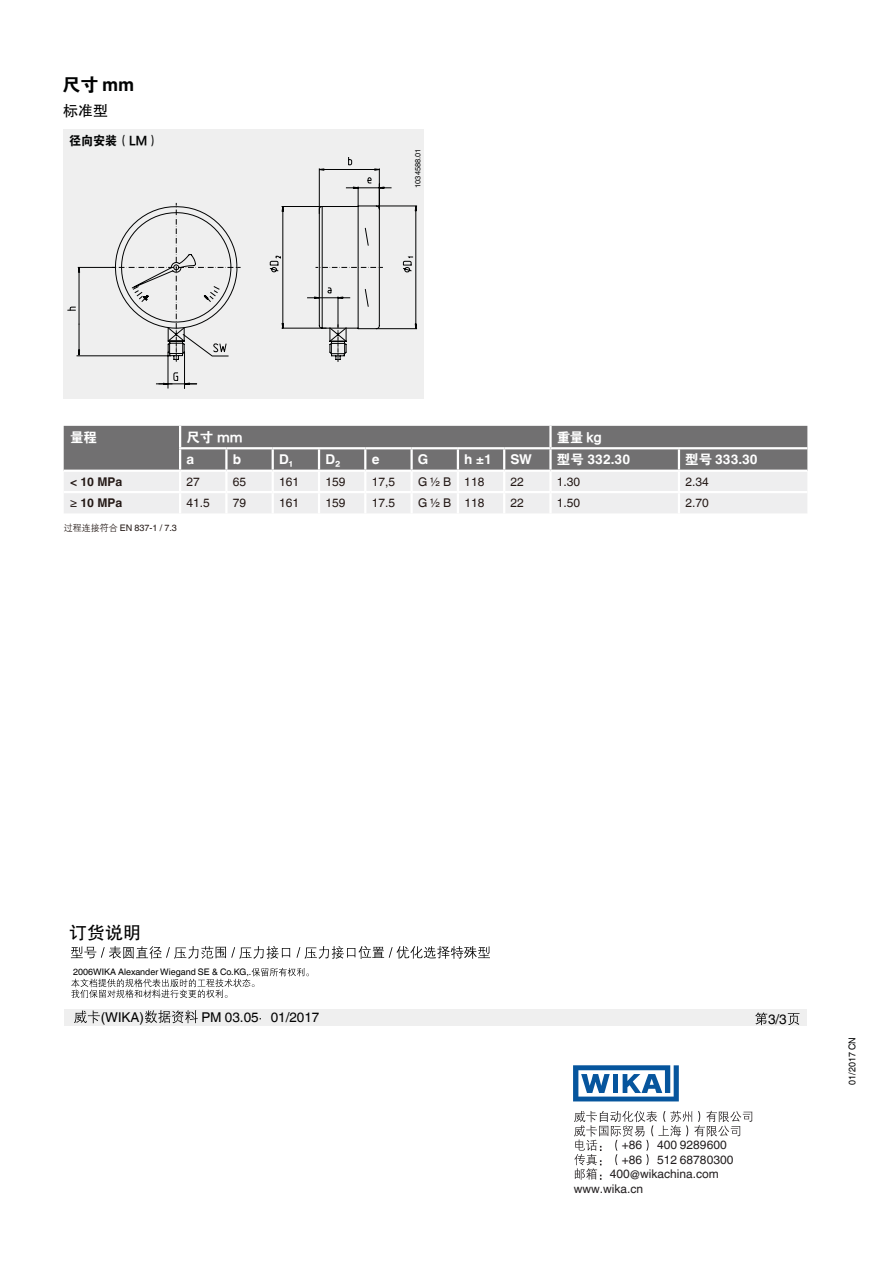
<style>
.page{position:relative;width:893px;height:1263px;background:#fff}
.page>*{position:absolute;margin:0;border:0;box-sizing:border-box;transform-origin:0 0}
.t1{font:18px "FZDHTJW GB1 0";color:#010202}
.t2{font:18px "FZHTJW GB1 0";color:#000}
.t3{font:15px "FZHTJW GB1 0";color:#000}
.t4{font:700 13.5px "Helvetica World";color:#fff}
.t5{font:13.5px "Helvetica World";color:#000}
.t6{font:13.5px "FZDHTJW GB1 0";color:#fff}
.t7{font:12.6px "FZDHTJW GB1 0";color:#010202;scale:.95 1}
.t8{font:12px "Helvetica World";color:#231815}
.t9{font:12px "Helvetica World";color:#221e1f}
.t10{font:700 12px "Helvetica World";color:#231815}
.t11{font:9.45px "Helvetica World";color:#010202;scale:.95 1}
.t12{font:9px "Helvetica World";color:#000}
.t13{font:9px "Helvetica World";color:#231815}
.t14{font:7.5px "Helvetica World";letter-spacing:-.005em;color:#010202}
.s1{font-family:"Helvetica World";font-weight:700}
.s2{font-family:"FZDHTJW GB1 0";font-weight:400}
.s3{font-weight:400}
.s4{font-family:"FZZDXJW GB1 0"}
.s5{font-size:12px;color:#010202}
</style>
<div class="page">
<div style="left:64px;top:1009px;width:743px;height:17px;background:#efefef"></div>
<div style="left:63px;top:129px;width:360px;height:270px;background:#efefef"></div>
<svg style="left:156px;top:168px;width:261px;height:221px"></svg>
<svg style="left:156px;top:177px;width:256px;height:134px"></svg>
<svg style="left:348px;top:157px;width:4px;height:8px"></svg>
<svg style="left:68px;top:203px;width:315px;height:181px"></svg>
<svg style="left:71px;top:968px;width:238px;height:30px"></svg>
<svg style="left:573px;top:1065px;width:106px;height:36px"></svg>
<svg style="left:574px;top:1111px;width:178px;height:69px"></svg>
<svg style="left:71px;top:946px;width:419px;height:13px"></svg>
<svg style="left:74px;top:1011px;width:26px;height:12px"></svg>
<svg style="left:145px;top:1010px;width:53px;height:13px"></svg>
<svg style="left:755px;top:1013px;width:12px;height:12px"></svg>
<svg style="left:788px;top:1013px;width:11px;height:12px"></svg>
<svg style="left:64px;top:426px;width:743px;height:87px;background:#b0afb0"></svg>
<hr style="left:64px;top:491px;width:116px;height:2px;background:#fff">
<hr style="left:180px;top:491px;width:46px;height:2px;background:#fff">
<hr style="left:179px;top:493px;width:2px;height:20px;background:#fff">
<hr style="left:226px;top:491px;width:47px;height:2px;background:#fff">
<hr style="left:225px;top:493px;width:3px;height:20px;background:#fff">
<hr style="left:272px;top:493px;width:2px;height:20px;background:#fff">
<hr style="left:318px;top:493px;width:2px;height:20px;background:#fff">
<hr style="left:364px;top:493px;width:2px;height:20px;background:#fff">
<hr style="left:410px;top:493px;width:3px;height:20px;background:#fff">
<hr style="left:457px;top:493px;width:2px;height:20px;background:#fff">
<hr style="left:503px;top:493px;width:2px;height:20px;background:#fff">
<hr style="left:550px;top:491px;width:129px;height:2px;background:#fff">
<hr style="left:549px;top:493px;width:3px;height:20px;background:#fff">
<hr style="left:679px;top:491px;width:128px;height:2px;background:#fff">
<hr style="left:678px;top:493px;width:2px;height:20px;background:#fff">
<hr style="left:180px;top:470px;width:46px;height:2px;background:#fff">
<hr style="left:226px;top:470px;width:47px;height:2px;background:#fff">
<hr style="left:273px;top:470px;width:46px;height:2px;background:#fff">
<hr style="left:319px;top:470px;width:46px;height:2px;background:#fff">
<hr style="left:365px;top:470px;width:47px;height:2px;background:#fff">
<hr style="left:412px;top:470px;width:46px;height:2px;background:#fff">
<hr style="left:458px;top:470px;width:46px;height:2px;background:#fff">
<hr style="left:504px;top:470px;width:46px;height:2px;background:#fff">
<hr style="left:273px;top:491px;width:46px;height:2px;background:#fff">
<hr style="left:319px;top:491px;width:46px;height:2px;background:#fff">
<hr style="left:365px;top:491px;width:47px;height:2px;background:#fff">
<hr style="left:412px;top:491px;width:46px;height:2px;background:#fff">
<hr style="left:458px;top:491px;width:46px;height:2px;background:#fff">
<hr style="left:504px;top:491px;width:46px;height:2px;background:#fff">
<hr style="left:179px;top:449px;width:2px;height:21px;background:#fff">
<hr style="left:64px;top:470px;width:116px;height:2px;background:#fff">
<hr style="left:550px;top:470px;width:129px;height:2px;background:#fff">
<hr style="left:679px;top:470px;width:128px;height:2px;background:#fff">
<hr style="left:179px;top:426px;width:2px;height:21px;background:#fff">
<h1 class="t1" style="left:63px;top:75px;width:73px">尺寸 <span class="s1">mm</span></h1>
<p class="t3" style="left:63px;top:102px;width:46px">标准型</p>
<p class="t7" style="left:69px;top:134px;width:96px">径向安装（LM）</p>
<p class="t14" style="left:413px;top:188px;width:41px;rotate:-90deg">1034588.01</p>
<p class="t6" style="left:70px;top:430px;width:28px">量程</p>
<p class="t6" style="left:186px;top:430px;width:58px">尺寸 mm</p>
<p class="t6" style="left:557px;top:430px;width:46px">重量 kg</p>
<p class="t4" style="left:186px;top:452px;width:9px">a</p>
<p class="t4" style="left:233px;top:452px;width:10px">b</p>
<p class="t4" style="left:279px;top:452px;width:16px">D₁</p>
<p class="t4" style="left:325px;top:452px;width:17px">D₂</p>
<p class="t4" style="left:372px;top:452px;width:9px">e</p>
<p class="t4" style="left:418px;top:452px;width:12px">G</p>
<p class="t4" style="left:464px;top:452px;width:29px">h ±1</p>
<p class="t4" style="left:510px;top:452px;width:23px">SW</p>
<p class="t4" style="left:557px;top:452px;width:75px"><span class="s2">型号</span> 332.30</p>
<p class="t4" style="left:685px;top:452px;width:74px"><span class="s2">型号</span> 333.30</p>
<p class="t10" style="left:70px;top:475px;width:54px">&lt; 10 MPa</p>
<p class="t8" style="left:186px;top:475px;width:15px">27</p>
<p class="t8" style="left:233px;top:475px;width:15px">65</p>
<p class="t8" style="left:279px;top:475px;width:22px">161</p>
<p class="t8" style="left:325px;top:475px;width:22px">159</p>
<p class="t8" style="left:372px;top:475px;width:25px">17,5</p>
<p class="t8" style="left:418px;top:475px;width:68px">G ½ B 118</p>
<p class="t8" style="left:511px;top:475px;width:15px">22</p>
<p class="t8" style="left:557px;top:475px;width:25px">1.30</p>
<p class="t8" style="left:685px;top:475px;width:25px">2.34</p>
<p class="t10" style="left:70px;top:496px;width:54px"><span class="s3">≥</span> 10 MPa</p>
<p class="t8" style="left:186px;top:496px;width:25px">41.5</p>
<p class="t8" style="left:233px;top:496px;width:15px">79</p>
<p class="t8" style="left:279px;top:496px;width:22px">161</p>
<p class="t8" style="left:325px;top:496px;width:22px">159</p>
<p class="t8" style="left:372px;top:496px;width:25px">17.5</p>
<p class="t8" style="left:418px;top:496px;width:68px">G ½ B 118</p>
<p class="t8" style="left:511px;top:496px;width:15px">22</p>
<p class="t8" style="left:557px;top:496px;width:25px">1.50</p>
<p class="t8" style="left:685px;top:496px;width:25px">2.70</p>
<p class="t13" style="left:64px;top:523px;width:115px"><span class="s4">过程连接符合</span> EN 837-1 / 7.3</p>
<h1 class="t2" style="left:69px;top:923px;width:73px">订货说明</h1>
<p class="t12" style="left:73px;top:967px;width:180px">2006WIKA Alexander Wiegand SE &amp; Co.KG,.</p>
<p class="t5" style="left:101px;top:1009px;width:45px">(WIKA)</p>
<p class="t5" style="left:201px;top:1009px;width:120px">PM 03.05<span class="s5">·</span> 01/2017</p>
<p class="t5" style="left:768px;top:1011px;width:20px">3/3</p>
<p class="t9" style="left:622px;top:1138px;width:106px">+86 400 9289600</p>
<p class="t9" style="left:622px;top:1153px;width:113px">+86 512 68780300</p>
<p class="t9" style="left:610px;top:1167px;width:111px">400@wikachina.com</p>
<p class="t9" style="left:574px;top:1182px;width:71px">www.wika.cn</p>
<p class="t11" style="left:846px;top:1085px;width:52px;rotate:-90deg">01/2017 CN</p>
</div>
